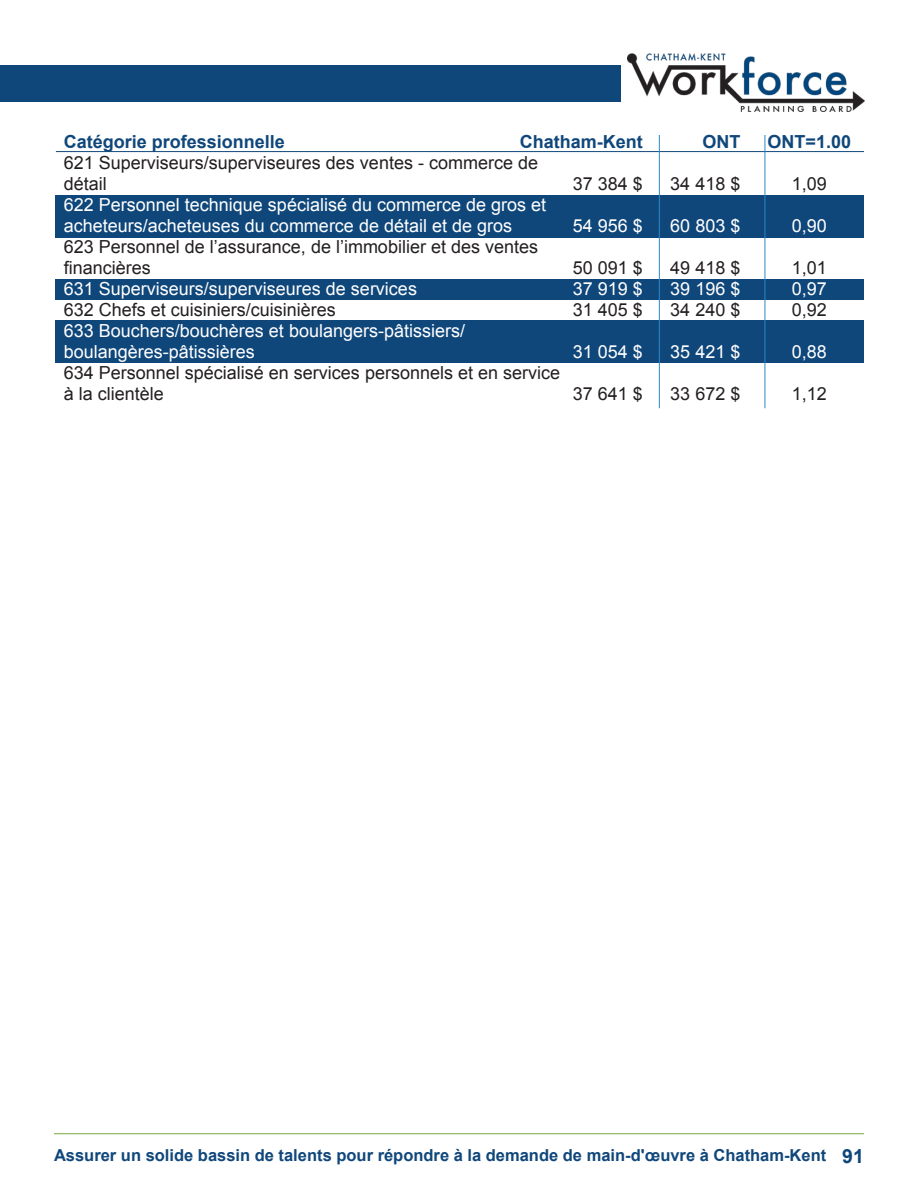
<style>
.page{position:relative;width:918px;height:1188px;background:#fff}
.page>*{position:absolute;margin:0;border:0;box-sizing:border-box;transform-origin:0 0}
.t1{font:18px/21px "Arial";color:#231f20}
.t2{font:18px/21px "Arial";color:#fff}
.t3{font:700 18px "Arial";color:#10477b}
.t4{font:700 16.5px "Arial";color:#10477b}
.t5{font:12.9px "Proxima Nova";color:#fff}
.s1{font-size:19.5px}
</style>
<div class="page">
<div style="left:0;top:65px;width:621px;height:37px;background:#10477b"></div>
<img style="left:628px;top:53px;width:236px;height:58px">
<hr style="left:54px;top:1134px;width:810px;height:1px;background:#79a840">
<div style="left:56px;top:195px;width:808px;height:43px;background:#10477b"></div>
<div style="left:56px;top:279px;width:808px;height:21px;background:#10477b"></div>
<div style="left:56px;top:321px;width:808px;height:42px;background:#10477b"></div>
<hr style="left:56px;top:151px;width:808px;height:1px;background:#10477b">
<hr style="left:765px;top:135px;width:1px;height:273px;background:#2a88c6">
<hr style="left:659px;top:135px;width:1px;height:273px;background:#2a88c6">
<p class="t3" style="left:64px;top:130px;width:223px">Catégorie professionnelle</p>
<p class="t3" style="left:520px;top:130px;width:124px">Chatham-Kent</p>
<p class="t3" style="left:702px;top:130px;width:39px">ONT</p>
<p class="t3" style="left:768px;top:130px;width:85px">ONT=1.00</p>
<p class="t1" style="left:64px;top:152px;width:476px">621 Superviseurs/superviseures des ventes - commerce de détail</p>
<p class="t1" style="left:573px;top:173px;width:72px">37 384 $</p>
<p class="t1" style="left:670px;top:173px;width:72px">34 418 $</p>
<p class="t1" style="left:792px;top:173px;width:37px">1,09</p>
<p class="t2" style="left:64px;top:194px;width:484px">622 Personnel technique spécialisé du commerce de gros et acheteurs/acheteuses du commerce de détail et de gros</p>
<p class="t1" style="left:64px;top:236px;width:476px">623 Personnel de l’assurance, de l’immobilier et des ventes financières</p>
<p class="t2" style="left:573px;top:215px;width:72px">54 956 $</p>
<p class="t2" style="left:670px;top:215px;width:72px">60 803 $</p>
<p class="t2" style="left:792px;top:215px;width:37px">0,90</p>
<p class="t5" style="left:628px;top:221px;width:92px">December 2021</p>
<p class="t1" style="left:573px;top:257px;width:72px">50 091 $</p>
<p class="t1" style="left:670px;top:257px;width:72px">49 418 $</p>
<p class="t1" style="left:792px;top:257px;width:37px">1,01</p>
<p class="t2" style="left:64px;top:278px;width:355px">631 Superviseurs/superviseures de services</p>
<p class="t2" style="left:573px;top:278px;width:72px">37 919 $</p>
<p class="t2" style="left:670px;top:278px;width:72px">39 196 $</p>
<p class="t2" style="left:792px;top:278px;width:37px">0,97</p>
<p class="t1" style="left:64px;top:299px;width:274px">632 Chefs et cuisiniers/cuisinières</p>
<p class="t1" style="left:573px;top:299px;width:72px">31 405 $</p>
<p class="t1" style="left:670px;top:299px;width:72px">34 240 $</p>
<p class="t1" style="left:792px;top:299px;width:37px">0,92</p>
<p class="t2" style="left:64px;top:320px;width:403px">633 Bouchers/bouchères et boulangers-pâtissiers/ boulangères-pâtissières</p>
<p class="t2" style="left:573px;top:341px;width:72px">31 054 $</p>
<p class="t2" style="left:670px;top:341px;width:72px">35 421 $</p>
<p class="t2" style="left:792px;top:341px;width:37px">0,88</p>
<p class="t1" style="left:64px;top:362px;width:498px">634 Personnel spécialisé en services personnels et en service à la clientèle</p>
<p class="t1" style="left:573px;top:383px;width:72px">37 641 $</p>
<p class="t1" style="left:670px;top:383px;width:72px">33 672 $</p>
<p class="t1" style="left:792px;top:383px;width:37px">1,12</p>
<p class="t4" style="left:54px;top:1144px;width:811px">Assurer un solide bassin de talents pour répondre à la demande de main-d'œuvre à Chatham-Kent <span class="s1">91</span></p>
</div>
